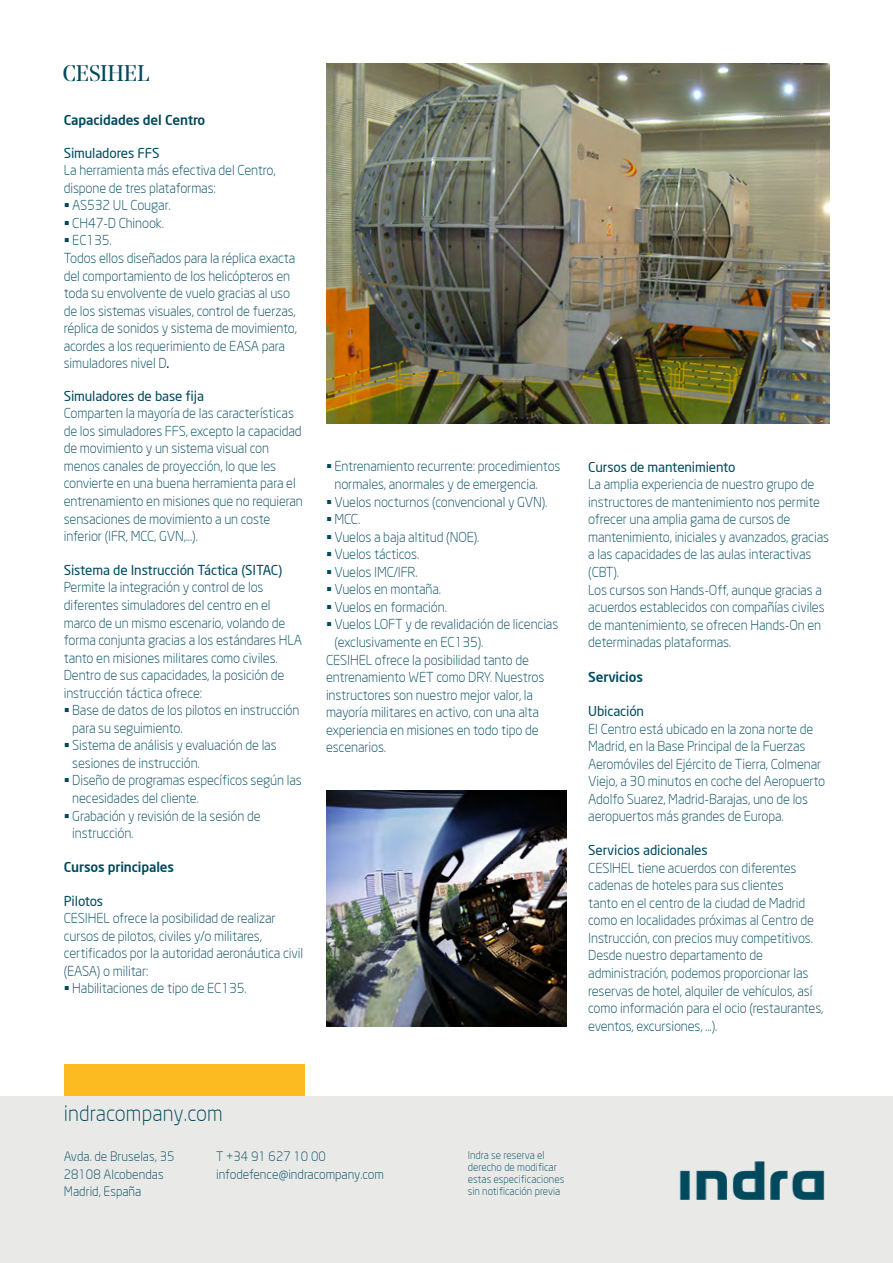
<style>
.page{position:relative;width:893px;height:1263px;background:#fff}
.page>*{position:absolute;margin:0;border:0;box-sizing:border-box;transform-origin:0 0}
.t1{font:22.5px "Noe Display";letter-spacing:-.01em;color:#00495d}
.t2{font:300 21px "Neo Sans";letter-spacing:.005em;color:#00495d}
.t3{font:300 13.5px/17.5px "Neo Sans";letter-spacing:-.01em;color:#00495d}
.t4{font:13.5px "Neo Sans";letter-spacing:-.01em;color:#00495d}
.t5{font:500 13.5px "Neo Sans";letter-spacing:-.01em;color:#00495d}
.t6{font:300 12.75px/17.5px "Neo Sans";color:#00495d}
.t7{font:300 10.5px/12px "Neo Sans";color:#00495d}
.s1{font-weight:400;color:#000}
</style>
<div class="page">
<div style="left:64px;top:1064px;width:241px;height:32px;background:#fbbb21"></div>
<div style="left:0;top:1096px;width:893px;height:167px;background:#e9eae8"></div>
<img style="left:679px;top:1161px;width:146px;height:39px">
<img style="left:326px;top:791px;width:241px;height:235px">
<img style="left:326px;top:64px;width:503px;height:359px">
<h1 class="t1" style="left:63px;top:59px;width:88px">CESIHEL</h1>
<p class="t5" style="left:64px;top:112px;width:143px">Capacidades del Centro</p>
<p class="t4" style="left:64px;top:144px;width:97px">Simuladores FFS</p>
<p class="t3" style="left:64px;top:161px;width:213px">La herramienta más efectiva del Centro,</p>
<p class="t3" style="left:64px;top:179px;width:154px">dispone de tres plataformas:</p>
<p class="t3" style="left:72px;top:196px;width:100px">AS532 UL Cougar.</p>
<p class="t3" style="left:72px;top:214px;width:93px">CH47-D Chinook.</p>
<p class="t3" style="left:72px;top:232px;width:41px">EC135.</p>
<p class="t3" style="left:64px;top:249px;width:233px">Todos ellos diseñados para la réplica exacta</p>
<p class="t3" style="left:64px;top:267px;width:228px">del comportamiento de los helicópteros en</p>
<p class="t3" style="left:64px;top:284px;width:228px">toda su envolvente de vuelo gracias al uso</p>
<p class="t3" style="left:64px;top:302px;width:234px">de los sistemas visuales, control de fuerzas,</p>
<p class="t3" style="left:64px;top:319px;width:235px">réplica de sonidos y sistema de movimiento,</p>
<p class="t3" style="left:64px;top:337px;width:223px">acordes a los requerimiento de EASA para</p>
<p class="t3" style="left:64px;top:354px;width:107px">simuladores nivel D<span class="s1">.</span></p>
<p class="t4" style="left:64px;top:387px;width:142px">Simuladores de base fija</p>
<p class="t3" style="left:64px;top:404px;width:241px">Comparten la mayoría de las características de los simuladores FFS, excepto la capacidad de movimiento y un sistema visual con menos canales de proyección, lo que les convierte en una buena herramienta para el entrenamiento en misiones que no requieran sensaciones de movimiento a un coste inferior (IFR, MCC, GVN,...).</p>
<p class="t4" style="left:64px;top:562px;width:220px">Sistema de Instrucción Táctica (SITAC)</p>
<p class="t3" style="left:64px;top:579px;width:240px">Permite la integración y control de los diferentes simuladores del centro en el marco de un mismo escenario, volando de forma conjunta gracias a los estándares HLA tanto en misiones militares como civiles.<br>Dentro de sus capacidades, la posición de instrucción táctica ofrece:</p>
<p class="t3" style="left:72px;top:701px;width:231px">Base de datos de los pilotos en instrucción para su seguimiento.<br>Sistema de análisis y evaluación de las sesiones de instrucción.<br>Diseño de programas específicos según las necesidades del cliente.<br>Grabación y revisión de la sesión de instrucción.</p>
<p class="t5" style="left:64px;top:858px;width:112px">Cursos principales</p>
<p class="t4" style="left:64px;top:892px;width:41px">Pilotos</p>
<p class="t3" style="left:64px;top:909px;width:213px">CESIHEL ofrece la posibilidad de realizar</p>
<p class="t3" style="left:64px;top:927px;width:200px">cursos de pilotos, civiles y/o militares,</p>
<p class="t3" style="left:64px;top:944px;width:241px">certificados por la autoridad aeronáutica civil</p>
<p class="t3" style="left:64px;top:962px;width:86px">(EASA) o militar:</p>
<p class="t3" style="left:72px;top:979px;width:176px">Habilitaciones de tipo de EC135.</p>
<p class="t3" style="left:334px;top:458px;width:227px">Entrenamiento recurrente: procedimientos</p>
<p class="t3" style="left:334px;top:475px;width:205px">normales, anormales y de emergencia.</p>
<p class="t3" style="left:334px;top:493px;width:215px">Vuelos nocturnos (convencional y GVN).</p>
<p class="t3" style="left:334px;top:510px;width:27px">MCC.</p>
<p class="t3" style="left:334px;top:528px;width:147px">Vuelos a baja altitud (NOE).</p>
<p class="t3" style="left:334px;top:545px;width:86px">Vuelos tácticos.</p>
<p class="t3" style="left:334px;top:563px;width:85px">Vuelos IMC/IFR.</p>
<p class="t3" style="left:334px;top:580px;width:108px">Vuelos en montaña.</p>
<p class="t3" style="left:334px;top:598px;width:114px">Vuelos en formación.</p>
<p class="t3" style="left:334px;top:616px;width:225px">Vuelos LOFT y de revalidación de licencias</p>
<p class="t3" style="left:334px;top:633px;width:150px">(exclusivamente en EC135).</p>
<p class="t3" style="left:326px;top:651px;width:205px">CESIHEL ofrece la posibilidad tanto de</p>
<p class="t3" style="left:326px;top:668px;width:220px">entrenamiento WET como DRY. Nuestros</p>
<p class="t3" style="left:326px;top:686px;width:209px">instructores son nuestro mejor valor, la</p>
<p class="t3" style="left:326px;top:703px;width:215px">mayoría militares en activo, con una alta</p>
<p class="t3" style="left:326px;top:721px;width:214px">experiencia en misiones en todo tipo de</p>
<p class="t3" style="left:326px;top:738px;width:62px">escenarios.</p>
<p class="t4" style="left:588px;top:458px;width:149px">Cursos de mantenimiento</p>
<p class="t3" style="left:588px;top:475px;width:242px">La amplia experiencia de nuestro grupo de instructores de mantenimiento nos permite ofrecer una amplia gama de cursos de mantenimiento, iniciales y avanzados, gracias a las capacidades de las aulas interactivas (CBT).<br>Los cursos son Hands-Off, aunque gracias a acuerdos establecidos con compañías civiles de mantenimiento, se ofrecen Hands-On en determinadas plataformas.</p>
<p class="t5" style="left:588px;top:669px;width:56px">Servicios</p>
<p class="t4" style="left:588px;top:703px;width:57px">Ubicación</p>
<p class="t3" style="left:588px;top:720px;width:239px">El Centro está ubicado en la zona norte de Madrid, en la Base Principal de la Fuerzas Aeromóviles del Ejército de Tierra, Colmenar Viejo, a 30 minutos en coche del Aeropuerto Adolfo Suarez, Madrid-Barajas, uno de los aeropuertos más grandes de Europa.</p>
<p class="t4" style="left:588px;top:842px;width:121px">Servicios adicionales</p>
<p class="t3" style="left:588px;top:859px;width:237px">CESIHEL tiene acuerdos con diferentes cadenas de hoteles para sus clientes<br>tanto en el centro de la ciudad de Madrid como en localidades próximas al Centro de Instrucción, con precios muy competitivos.<br>Desde nuestro departamento de administración, podemos proporcionar las reservas de hotel, alquiler de vehículos, así como información para el ocio (restaurantes, eventos, excursiones, ...).</p>
<h2 class="t2" style="left:64px;top:1101px;width:160px">indracompany.com</h2>
<p class="t6" style="left:64px;top:1148px;width:112px">Avda. de Bruselas, 35<br>28108 Alcobendas<br>Madrid, España</p>
<p class="t6" style="left:216px;top:1147px;width:169px">T +34 91 627 10 00 infodefence@indracompany.com</p>
<p class="t7" style="left:468px;top:1149px;width:98px">Indra se reserva el derecho de modificar estas especificaciones sin notificación previa</p>
</div>
